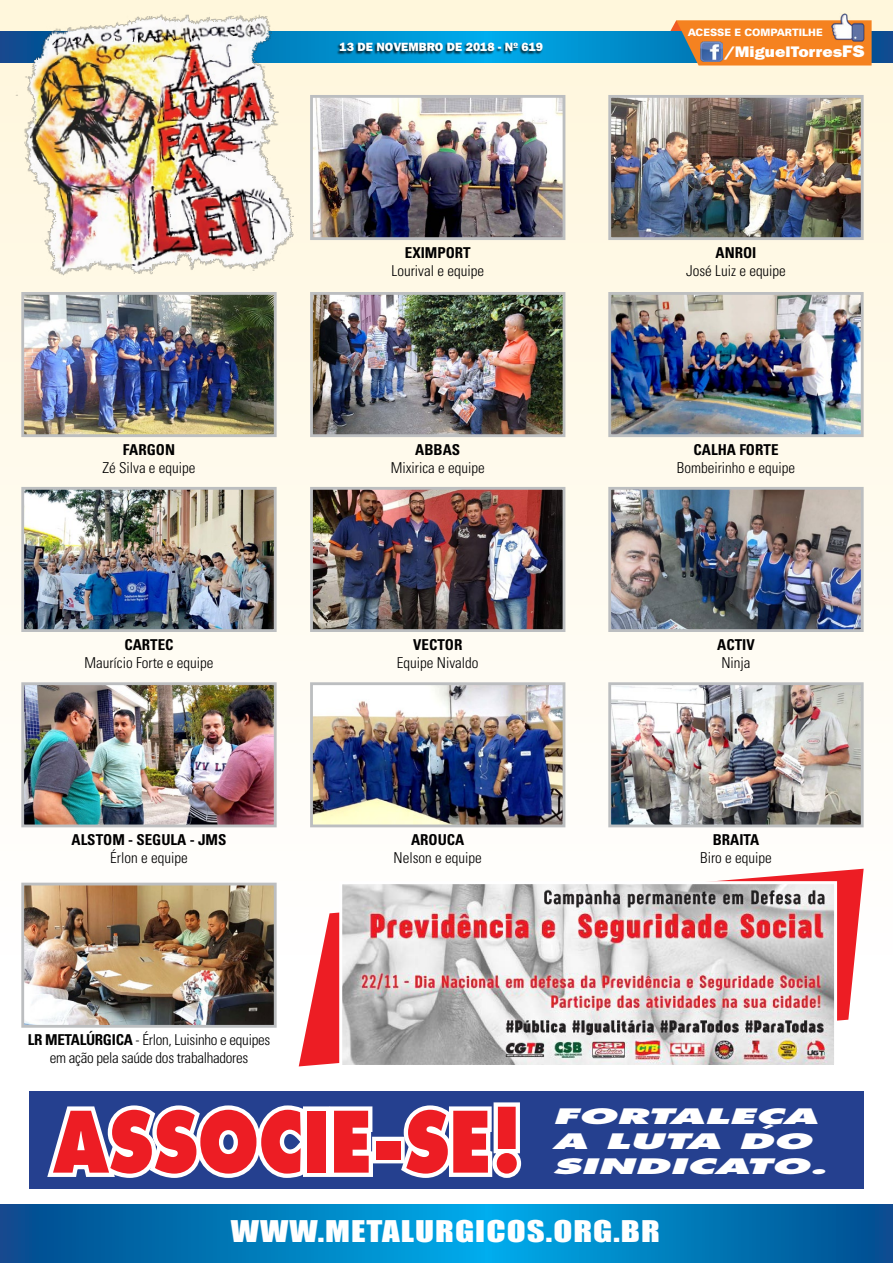
<style>
.page{position:relative;width:893px;height:1263px;background:#fff}
.page>*{position:absolute;margin:0;border:0;box-sizing:border-box;transform-origin:0 0}
.t1{font:800 82.05px "Futura";color:#ed1d24;scale:.82 1}
.t2{font:27.45px "Impact";letter-spacing:.03em;color:#fff;scale:1.27 1}
.t3{font:italic 800 20.7px/24.9px "Futura";color:#fff;scale:2.04 1}
.t4{font:800 15.45px "Franklin Gothic";color:#fff;scale:1.12 1}
.t5{font:300 condensed 15px "Univers";color:#000}
.t6{font:700 condensed 15px "Univers";color:#000}
.t7{font:300 condensed 15px/18px "Univers";letter-spacing:-.02em;color:#000;text-align:center}
.t8{font:800 12px "Franklin Gothic";color:#fff}
.t9{font:900 10.2px "Univers";color:#fff}
.s1{font-size:16.8px}
.s2{font-weight:700}
</style>
<div class="page">
<div style="left:0;top:0;width:893px;height:955px;background:linear-gradient(to bottom,#fff7db,#fffefe)"></div>
<svg style="left:299px;top:869px;width:565px;height:197px"></svg>
<svg style="left:0;top:31px;width:893px;height:32px;background:#018fce"></svg>
<div style="left:336px;top:43px;width:207px;height:12px;background:#000;opacity:.75"></div>
<svg style="left:656px;top:20px;width:216px;height:46px;background:#d6873d"></svg>
<img style="left:831px;top:13px;width:34px;height:29px">
<img style="left:701px;top:41px;width:21px;height:20px">
<img style="left:25px;top:296px;width:248px;height:137px">
<div style="left:21px;top:292px;width:256px;height:145px;border:3px solid #bcbec0"></div>
<img style="left:25px;top:491px;width:248px;height:137px">
<div style="left:21px;top:487px;width:256px;height:145px;border:3px solid #bcbec0"></div>
<img style="left:25px;top:686px;width:248px;height:137px">
<div style="left:21px;top:682px;width:256px;height:145px;border:3px solid #bcbec0"></div>
<img style="left:25px;top:887px;width:248px;height:137px">
<div style="left:21px;top:883px;width:256px;height:145px;border:3px solid #bcbec0"></div>
<img style="left:314px;top:296px;width:247px;height:137px">
<div style="left:310px;top:292px;width:255px;height:145px;border:3px solid #bcbec0"></div>
<img style="left:314px;top:99px;width:247px;height:137px">
<div style="left:310px;top:95px;width:255px;height:145px;border:3px solid #bcbec0"></div>
<img style="left:314px;top:491px;width:247px;height:137px">
<div style="left:310px;top:487px;width:255px;height:145px;border:3px solid #bcbec0"></div>
<img style="left:314px;top:686px;width:247px;height:137px">
<div style="left:310px;top:682px;width:255px;height:145px;border:3px solid #bcbec0"></div>
<img style="left:612px;top:296px;width:248px;height:137px">
<div style="left:608px;top:292px;width:256px;height:145px;border:3px solid #bcbec0"></div>
<img style="left:612px;top:99px;width:248px;height:137px">
<div style="left:608px;top:95px;width:256px;height:145px;border:3px solid #bcbec0"></div>
<img style="left:612px;top:491px;width:248px;height:137px">
<div style="left:608px;top:487px;width:256px;height:145px;border:3px solid #bcbec0"></div>
<img style="left:612px;top:686px;width:248px;height:137px">
<div style="left:608px;top:682px;width:256px;height:145px;border:3px solid #bcbec0"></div>
<svg style="left:0;top:1204px;width:893px;height:59px;background:#007aba"></svg>
<div style="left:29px;top:1091px;width:835px;height:98px;background:#25408f"></div>
<svg style="left:47px;top:1105px;width:256px;height:73px"></svg>
<div style="left:303px;top:1106px;width:27px;height:71px;border:9px solid #fff"></div>
<svg style="left:325px;top:1106px;width:52px;height:71px"></svg>
<div style="left:372px;top:1137px;width:33px;height:26px;border:9px solid #fff"></div>
<svg style="left:394px;top:1102px;width:128px;height:76px"></svg>
<img style="left:343px;top:885px;width:490px;height:179px">
<div style="left:339px;top:881px;width:498px;height:187px;border:3px solid #fff"></div>
<img style="left:10px;top:6px;width:294px;height:283px">
<p class="t8" style="left:340px;top:40px;width:205px">13 DE NOVEMBRO DE 2018 - Nº 619</p>
<p class="t9" style="left:688px;top:26px;width:137px">ACESSE E COMPARTILHE</p>
<p class="t4" style="left:724px;top:43px;width:127px">/MiguelTorres<span class="s1">FS</span></p>
<p class="t6" style="left:405px;top:243px;width:67px">EXIMPORT</p>
<p class="t5" style="left:392px;top:261px;width:94px">Lourival e equipe</p>
<p class="t6" style="left:716px;top:243px;width:42px">ANROI</p>
<p class="t5" style="left:686px;top:261px;width:101px">José Luiz e equipe</p>
<p class="t6" style="left:123px;top:440px;width:54px">FARGON</p>
<p class="t5" style="left:102px;top:458px;width:95px">Zé Silva e equipe</p>
<p class="t6" style="left:415px;top:440px;width:46px">ABBAS</p>
<p class="t5" style="left:391px;top:458px;width:96px">Mixirica e equipe</p>
<p class="t6" style="left:693px;top:440px;width:86px">CALHA FORTE</p>
<p class="t5" style="left:677px;top:458px;width:120px">Bombeirinho e equipe</p>
<p class="t6" style="left:124px;top:635px;width:51px">CARTEC</p>
<p class="t5" style="left:84px;top:653px;width:131px">Maurício Forte e equipe</p>
<p class="t6" style="left:413px;top:635px;width:51px">VECTOR</p>
<p class="t5" style="left:397px;top:653px;width:83px">Equipe Nivaldo</p>
<p class="t6" style="left:717px;top:635px;width:39px">ACTIV</p>
<p class="t5" style="left:721px;top:653px;width:31px">Ninja</p>
<p class="t6" style="left:71px;top:830px;width:156px">ALSTOM - SEGULA - JMS</p>
<p class="t5" style="left:110px;top:849px;width:79px">Érlon e equipe</p>
<p class="t6" style="left:411px;top:830px;width:55px">AROUCA</p>
<p class="t5" style="left:394px;top:849px;width:90px">Nelson e equipe</p>
<p class="t6" style="left:713px;top:830px;width:48px">BRAITA</p>
<p class="t5" style="left:700px;top:849px;width:73px">Biro e equipe</p>
<p class="t7" style="left:28px;top:1031px;width:244px"><span class="s2">LR METALÚRGICA</span> - Érlon, Luisinho e equipes em ação pela saúde dos trabalhadores</p>
<h1 class="t1" style="left:53px;top:1091px;width:573px">ASSOCIE-SE!</h1>
<h3 class="t3" style="left:552px;top:1104px;width:136px">FORTALEÇA<br>A LUTA DO<br>SINDICATO.</h3>
<h2 class="t2" style="left:231px;top:1210px;width:340px">WWW.METALURGICOS.ORG.BR</h2>
</div>
